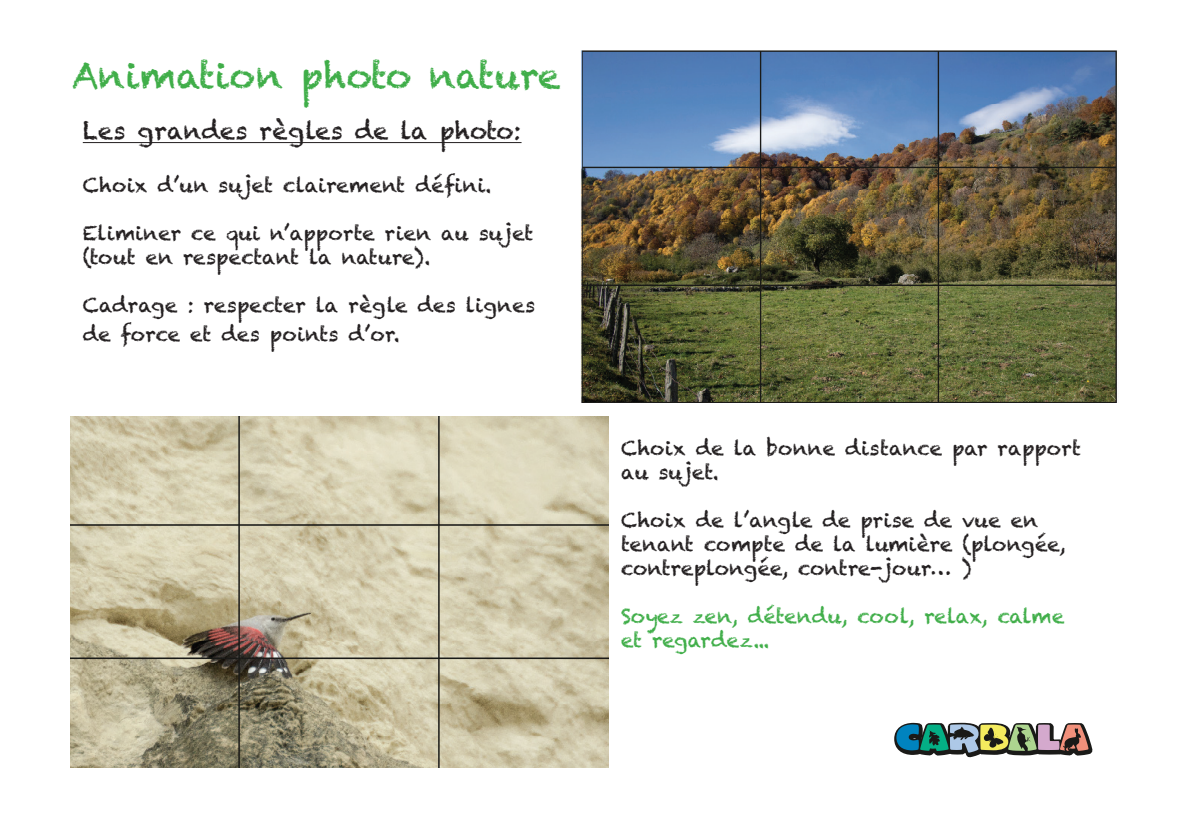
<style>
.page{position:relative;width:1191px;height:840px;background:#fff}
.page>*{position:absolute;margin:0;border:0;box-sizing:border-box;transform-origin:0 0}
.t1{font:36px "Chalkduster";color:#40ae49}
.t2{font:24px "Chalkduster";color:#231f20}
.t3{font:20px/24px "Chalkduster";color:#231f20}
.t4{font:20px/24px "Chalkduster";color:#40ae49}
</style>
<div class="page">
<hr style="left:83px;top:142px;width:438px;height:1px;background:#231f20">
<img style="left:70px;top:416px;width:539px;height:351px">
<img style="left:580px;top:51px;width:539px;height:351px">
<svg style="left:894px;top:722px;width:199px;height:36px"></svg>
<h1 class="t1" style="left:72px;top:55px;width:490px">Animation photo nature</h1>
<p class="t2" style="left:83px;top:117px;width:440px">Les grandes règles de la photo:</p>
<p class="t3" style="left:83px;top:173px;width:410px">Choix d’un sujet clairement défini.</p>
<p class="t3" style="left:83px;top:221px;width:452px">Eliminer ce qui n’apporte rien au sujet (tout en respectant la nature).</p>
<p class="t3" style="left:83px;top:290px;width:454px;line-height:28.8px">Cadrage : respecter la règle des lignes de force et des points d’or.</p>
<p class="t3" style="left:621px;top:436px;width:462px">Choix de la bonne distance par rapport au sujet.</p>
<p class="t3" style="left:621px;top:508px;width:446px">Choix de l’angle de prise de vue en tenant compte de la lumière (plongée, contreplongée, contre-jour… )</p>
<p class="t4" style="left:621px;top:604px;width:445px">Soyez zen, détendu, cool, relax, calme et regardez...</p>
</div>
